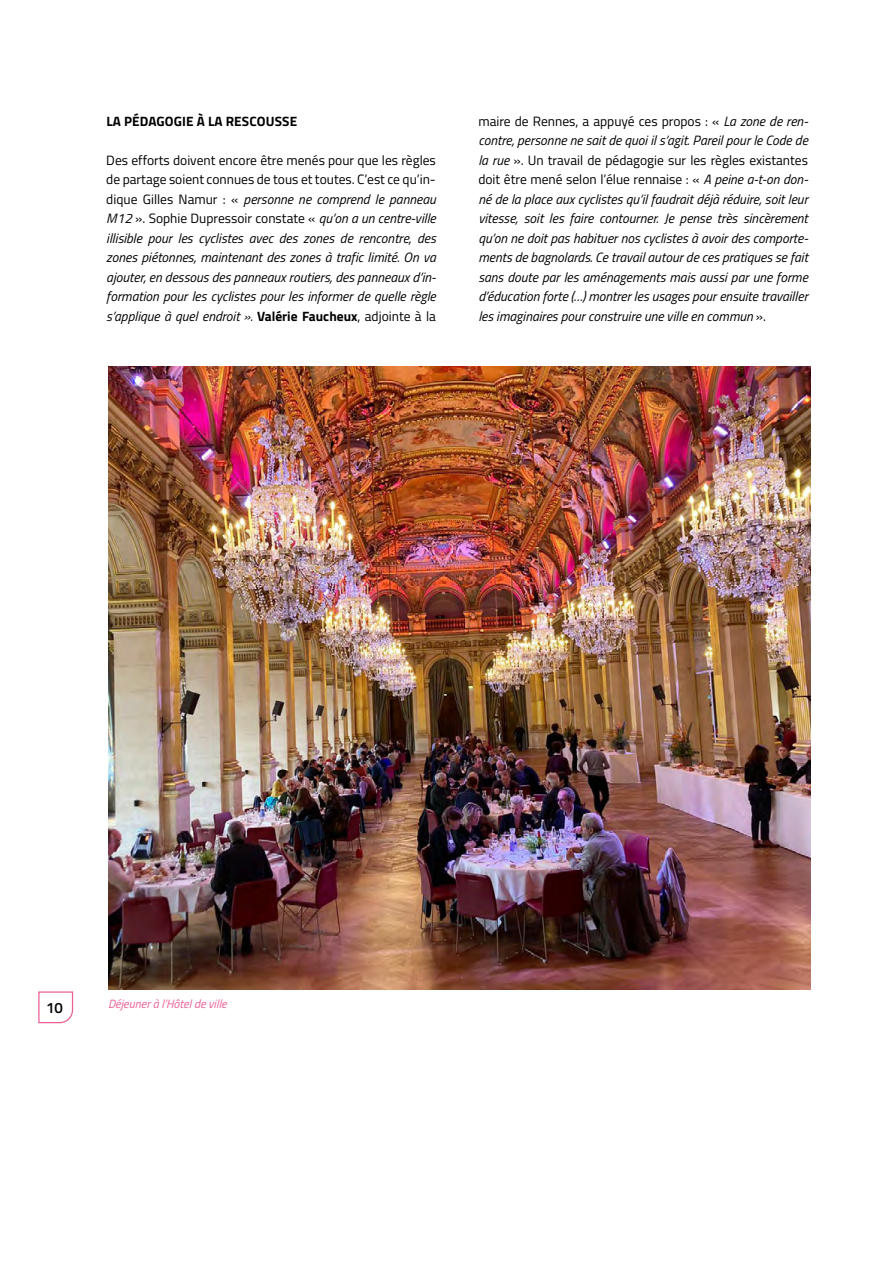
<style>
.page{position:relative;width:893px;height:1268px;background:#fff}
.page>*{position:absolute;margin:0;border:0;box-sizing:border-box;transform-origin:0 0}
.t1{font:600 15px "Titillium Web";color:#000}
.t2{font:italic 13.5px/19.5px "Titillium Web";color:#000;text-align:justify}
.t3{font:700 13.5px "Titillium Web";letter-spacing:.01em;color:#000}
.t4{font:italic 12px "Titillium Web";color:#ec6095}
.s1{font-style:normal}
.s2{font-weight:700;font-style:normal}
</style>
<div class="page">
<svg style="left:38px;top:991px;width:36px;height:32px"></svg>
<img style="left:108px;top:366px;width:702px;height:623px">
<p class="t3" style="left:106px;top:111px;width:192px">LA PÉDAGOGIE À LA RESCOUSSE</p>
<p class="t2" style="left:106px;top:150px;width:331px"><span class="s1">Des efforts doivent encore être menés pour que les règles de partage soient connues de tous et toutes. C’est ce qu’in&shy;dique Gilles Namur : «</span> personne ne comprend le panneau M12 <span class="s1">». Sophie Dupressoir constate «</span> qu’on a un centre-ville illisible pour les cyclistes avec des zones de rencontre, des zones piétonnes, maintenant des zones à trafic limité. On va ajouter, en dessous des panneaux routiers, des panneaux d’in&shy;formation pour les cyclistes pour les informer de quelle règle s’applique à quel endroit ». <span class="s2">Valérie Faucheux</span><span class="s1">, adjointe à la</span></p>
<p class="t2" style="left:478px;top:111px;width:331px"><span class="s1">maire de Rennes, a appuyé ces propos : «</span> La zone de ren&shy;contre, personne ne sait de quoi il s’agit. Pareil pour le Code de la rue <span class="s1">». Un travail de pédagogie sur les règles existantes doit être mené selon l’élue rennaise : «</span> A peine a-t-on don&shy;né de la place aux cyclistes qu’il faudrait déjà réduire, soit leur vitesse, soit les faire contourner. Je pense très sincèrement qu’on ne doit pas habituer nos cyclistes à avoir des comporte&shy;ments de bagnolards. Ce travail autour de ces pratiques se fait sans doute par les aménagements mais aussi par une forme d’éducation forte (…) montrer les usages pour ensuite travailler les imaginaires pour construire une ville en commun <span class="s1">».</span></p>
<p class="t1" style="left:46px;top:996px;width:18px">10</p>
<p class="t4" style="left:108px;top:994px;width:120px">Déjeuner à l’Hôtel de ville</p>
</div>
